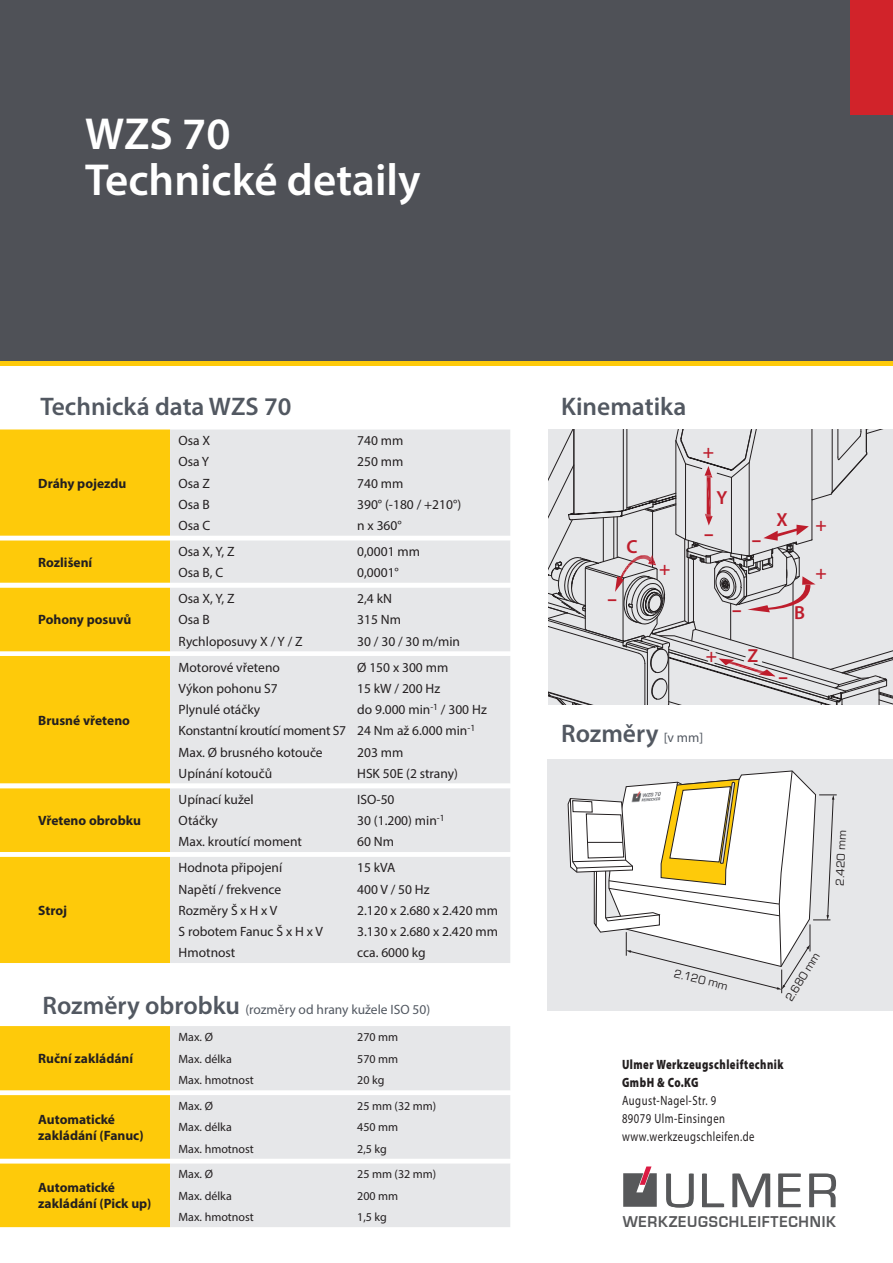
<style>
.page{position:relative;width:893px;height:1263px;background:#fff}
.page>*{position:absolute;margin:0;border:0;box-sizing:border-box;transform-origin:0 0}
.t1{font:50.25px "Eurostile";letter-spacing:.085em;color:#57585a}
.U_Head{font:600 45px "Myriad Pro";color:#fff}
.Untertitel{font:600 25.5px "Myriad Pro";color:#525861}
.t2{font:600 18.9px "Myriad Pro";color:#be1d2c}
.t3{font:700 18.9px "Myriad Pro";color:#be1d2c}
.t4{font:700 16.2px "Eurostile";letter-spacing:.05em;color:#57585a;scale:.94 1}
.HDH_Tel{font:13.5px "Myriad Pro";color:#231f20}
.t5{font:700 13.5px/16.2px "Myriad Pro";color:#231f20}
.HDH_Tel-2{font:13.5px "Myriad Pro";letter-spacing:.045em;color:#231f20;scale:.79 1}
.Untertitel-2{font:13.5px "Myriad Pro";color:#525861}
.HDH_Tel-3{font:900 13.5px "Myriad Pro";letter-spacing:.045em;color:#231f20;scale:.79 1}
.HDH_Tel-4{font:13.5px "Myriad Pro";letter-spacing:-.02em;color:#231f20}
.t6{font:12.15px "Eurostile";color:#231f20}
.t7{font:12px "Myriad Pro";color:#231f20}
.s1{font-weight:600;font-size:25.5px}
.s2{font-weight:400;font-size:13.5px}
</style>
<div class="page">
<div style="left:0;top:0;width:893px;height:361px;background:#4f5157"></div>
<svg style="left:623px;top:1166px;width:34px;height:41px"></svg>
<div style="left:0;top:429px;width:170px;height:534px;background:#feca0a"></div>
<div style="left:170px;top:429px;width:340px;height:534px;background:#e6e7e9"></div>
<svg style="left:0;top:536px;width:510px;height:321px;fill:#e6e7e9"></svg>
<svg style="left:0;top:1026px;width:510px;height:201px"></svg>
<div style="left:850px;top:0;width:43px;height:115px;background:#d1232a"></div>
<div style="left:0;top:361px;width:893px;height:5px;background:#feca0a"></div>
<div style="left:547px;top:759px;width:346px;height:252px;background:#e6e7e9"></div>
<svg style="left:568px;top:770px;width:269px;height:223px"></svg>
<svg style="left:549px;top:429px;width:344px;height:276px"></svg>
<p class="U_Head" style="left:85px;top:105px;width:147px">WZS 70</p>
<p class="U_Head" style="left:85px;top:151px;width:337px">Technické detaily</p>
<p class="Untertitel" style="left:40px;top:390px;width:252px">Technická data WZS 70</p>
<p class="t5" style="left:38px;top:475px;width:90px">Dráhy pojezdu</p>
<p class="t5" style="left:38px;top:553px;width:56px">Rozlišení</p>
<p class="t5" style="left:38px;top:611px;width:95px">Pohony posuvů</p>
<p class="t5" style="left:38px;top:712px;width:93px">Brusné vřeteno</p>
<p class="t5" style="left:38px;top:812px;width:104px">Vřeteno obrobku</p>
<p class="t5" style="left:38px;top:902px;width:30px">Stroj</p>
<p class="HDH_Tel" style="left:179px;top:432px;width:33px">Osa X</p>
<p class="HDH_Tel" style="left:357px;top:432px;width:48px">740 mm</p>
<p class="HDH_Tel" style="left:179px;top:454px;width:32px">Osa Y</p>
<p class="HDH_Tel" style="left:357px;top:454px;width:48px">250 mm</p>
<p class="HDH_Tel" style="left:179px;top:475px;width:33px">Osa Z</p>
<p class="HDH_Tel" style="left:357px;top:475px;width:48px">740 mm</p>
<p class="HDH_Tel" style="left:179px;top:496px;width:33px">Osa B</p>
<p class="HDH_Tel" style="left:357px;top:496px;width:105px">390° (-180 / +210°)</p>
<p class="HDH_Tel" style="left:179px;top:517px;width:33px">Osa C</p>
<p class="HDH_Tel" style="left:357px;top:517px;width:46px">n x 360°</p>
<p class="HDH_Tel" style="left:179px;top:543px;width:57px">Osa X, Y, Z</p>
<p class="HDH_Tel" style="left:357px;top:543px;width:64px">0,0001 mm</p>
<p class="HDH_Tel" style="left:179px;top:564px;width:46px">Osa B, C</p>
<p class="HDH_Tel" style="left:357px;top:564px;width:43px">0,0001°</p>
<p class="HDH_Tel" style="left:179px;top:590px;width:57px">Osa X, Y, Z</p>
<p class="HDH_Tel" style="left:357px;top:590px;width:36px">2,4 kN</p>
<p class="HDH_Tel" style="left:179px;top:612px;width:33px">Osa B</p>
<p class="HDH_Tel" style="left:357px;top:612px;width:45px">315 Nm</p>
<p class="HDH_Tel" style="left:179px;top:633px;width:126px">Rychloposuvy X / Y / Z</p>
<p class="HDH_Tel" style="left:357px;top:633px;width:104px">30 / 30 / 30 m/min</p>
<p class="HDH_Tel" style="left:179px;top:659px;width:103px">Motorové vřeteno</p>
<p class="HDH_Tel" style="left:357px;top:659px;width:93px">Ø 150 x 300 mm</p>
<p class="HDH_Tel" style="left:179px;top:680px;width:101px">Výkon pohonu S7</p>
<p class="HDH_Tel" style="left:357px;top:680px;width:85px">15 kW / 200 Hz</p>
<p class="HDH_Tel" style="left:179px;top:701px;width:83px">Plynulé otáčky</p>
<p class="HDH_Tel" style="left:357px;top:701px;width:131px">do 9.000 min<sup>-1</sup> / 300 Hz</p>
<p class="HDH_Tel-4" style="left:179px;top:723px;width:169px">Konstantní kroutící moment S7</p>
<p class="HDH_Tel" style="left:357px;top:723px;width:120px">24 Nm až 6.000 min<sup>-1</sup></p>
<p class="HDH_Tel" style="left:179px;top:744px;width:146px">Max. Ø brusného kotouče</p>
<p class="HDH_Tel" style="left:357px;top:744px;width:48px">203 mm</p>
<p class="HDH_Tel" style="left:179px;top:765px;width:95px">Upínání kotoučů</p>
<p class="HDH_Tel" style="left:357px;top:765px;width:102px">HSK 50E (2 strany)</p>
<p class="HDH_Tel" style="left:179px;top:791px;width:77px">Upínací kužel</p>
<p class="HDH_Tel" style="left:357px;top:791px;width:39px">ISO-50</p>
<p class="HDH_Tel" style="left:179px;top:812px;width:41px">Otáčky</p>
<p class="HDH_Tel" style="left:357px;top:812px;width:89px">30 (1.200) min<sup>-1</sup></p>
<p class="HDH_Tel" style="left:179px;top:833px;width:125px">Max. kroutící moment</p>
<p class="HDH_Tel" style="left:357px;top:833px;width:38px">60 Nm</p>
<p class="t6" style="left:241px;top:841px;width:56px;rotate:88deg">2.140 mm</p>
<p class="HDH_Tel" style="left:179px;top:859px;width:105px">Hodnota připojení</p>
<p class="HDH_Tel" style="left:357px;top:859px;width:40px">15 kVA</p>
<p class="HDH_Tel" style="left:179px;top:881px;width:104px">Napětí / frekvence</p>
<p class="HDH_Tel" style="left:357px;top:881px;width:74px">400 V / 50 Hz</p>
<p class="HDH_Tel" style="left:179px;top:902px;width:100px">Rozměry Š x H x V</p>
<p class="HDH_Tel" style="left:357px;top:902px;width:142px">2.120 x 2.680 x 2.420 mm</p>
<p class="HDH_Tel" style="left:179px;top:923px;width:146px">S robotem Fanuc Š x H x V</p>
<p class="HDH_Tel" style="left:357px;top:923px;width:142px">3.130 x 2.680 x 2.420 mm</p>
<p class="HDH_Tel" style="left:179px;top:944px;width:58px">Hmotnost</p>
<p class="HDH_Tel" style="left:357px;top:944px;width:70px">cca. 6000 kg</p>
<p class="Untertitel-2" style="left:43px;top:1001px;width:389px"><span class="s1">Rozměry obrobku</span> (rozměry od hrany kužele ISO 50)</p>
<p class="t5" style="left:38px;top:1050px;width:96px">Ruční zakládání</p>
<p class="t5" style="left:38px;top:1111px;width:107px">Automatické zakládání (Fanuc)</p>
<p class="t5" style="left:38px;top:1179px;width:115px">Automatické zakládání (Pick up)</p>
<p class="t7" style="left:179px;top:1030px;width:36px">Max. Ø</p>
<p class="t7" style="left:357px;top:1030px;width:43px">270 mm</p>
<p class="t7" style="left:179px;top:1051px;width:55px">Max. délka</p>
<p class="t7" style="left:357px;top:1051px;width:43px">570 mm</p>
<p class="t7" style="left:179px;top:1073px;width:77px">Max. hmotnost</p>
<p class="t7" style="left:357px;top:1073px;width:29px">20 kg</p>
<p class="t7" style="left:179px;top:1099px;width:36px">Max. Ø</p>
<p class="t7" style="left:357px;top:1099px;width:81px">25 mm (32 mm)</p>
<p class="t7" style="left:179px;top:1120px;width:55px">Max. délka</p>
<p class="t7" style="left:357px;top:1120px;width:43px">450 mm</p>
<p class="t7" style="left:179px;top:1141px;width:77px">Max. hmotnost</p>
<p class="t7" style="left:357px;top:1141px;width:31px">2,5 kg</p>
<p class="t7" style="left:179px;top:1167px;width:36px">Max. Ø</p>
<p class="t7" style="left:357px;top:1167px;width:81px">25 mm (32 mm)</p>
<p class="t7" style="left:179px;top:1188px;width:55px">Max. délka</p>
<p class="t7" style="left:357px;top:1188px;width:43px">200 mm</p>
<p class="t7" style="left:179px;top:1209px;width:77px">Max. hmotnost</p>
<p class="t7" style="left:357px;top:1209px;width:31px">1,5 kg</p>
<p class="Untertitel" style="left:561px;top:390px;width:127px">Kinematika</p>
<p class="t2" style="left:626px;top:534px;width:13px">C</p>
<p class="t3" style="left:607px;top:586px;width:11px">–</p>
<p class="t2" style="left:659px;top:556px;width:13px">+</p>
<p class="t2" style="left:703px;top:440px;width:13px">+</p>
<p class="t2" style="left:716px;top:486px;width:12px">Y</p>
<p class="t3" style="left:704px;top:521px;width:11px">–</p>
<p class="t3" style="left:752px;top:527px;width:11px">–</p>
<p class="t3" style="left:732px;top:597px;width:11px">–</p>
<p class="t2" style="left:706px;top:644px;width:13px">+</p>
<p class="t2" style="left:747px;top:644px;width:12px">Z</p>
<p class="t2" style="left:777px;top:507px;width:13px">X</p>
<p class="t2" style="left:794px;top:601px;width:12px">B</p>
<p class="t2" style="left:815px;top:513px;width:13px">+</p>
<p class="t2" style="left:815px;top:561px;width:13px">+</p>
<p class="t3" style="left:778px;top:664px;width:11px">–</p>
<p class="Untertitel" style="left:561px;top:717px;width:144px">Rozměry <span class="s2">[v mm]</span></p>
<p class="t6" style="left:831px;top:885px;width:56px;rotate:-87deg">2.420 mm</p>
<p class="t6" style="left:676px;top:965px;width:56px;rotate:14deg">2.120 mm</p>
<p class="t6" style="left:782px;top:996px;width:56px;rotate:-59deg">2.680 mm</p>
<p class="HDH_Tel-3" style="left:622px;top:1057px;width:206px">Ulmer Werkzeugschleiftechnik</p>
<p class="HDH_Tel-3" style="left:622px;top:1075px;width:98px">GmbH &amp; Co.KG</p>
<p class="HDH_Tel-2" style="left:622px;top:1092px;width:121px">August-Nagel-Str. 9</p>
<p class="HDH_Tel-2" style="left:622px;top:1110px;width:132px">89079 Ulm-Einsingen</p>
<p class="HDH_Tel-2" style="left:622px;top:1128px;width:169px">www.werkzeugschleifen.de</p>
<p class="t6" style="left:790px;top:1222px;width:56px;rotate:-90deg">1.900 mm</p>
<p class="t1" style="left:663px;top:1163px;width:176px">ULMER</p>
<p class="t4" style="left:623px;top:1213px;width:228px">WERKZEUGSCHLEIFTECHNIK</p>
</div>
